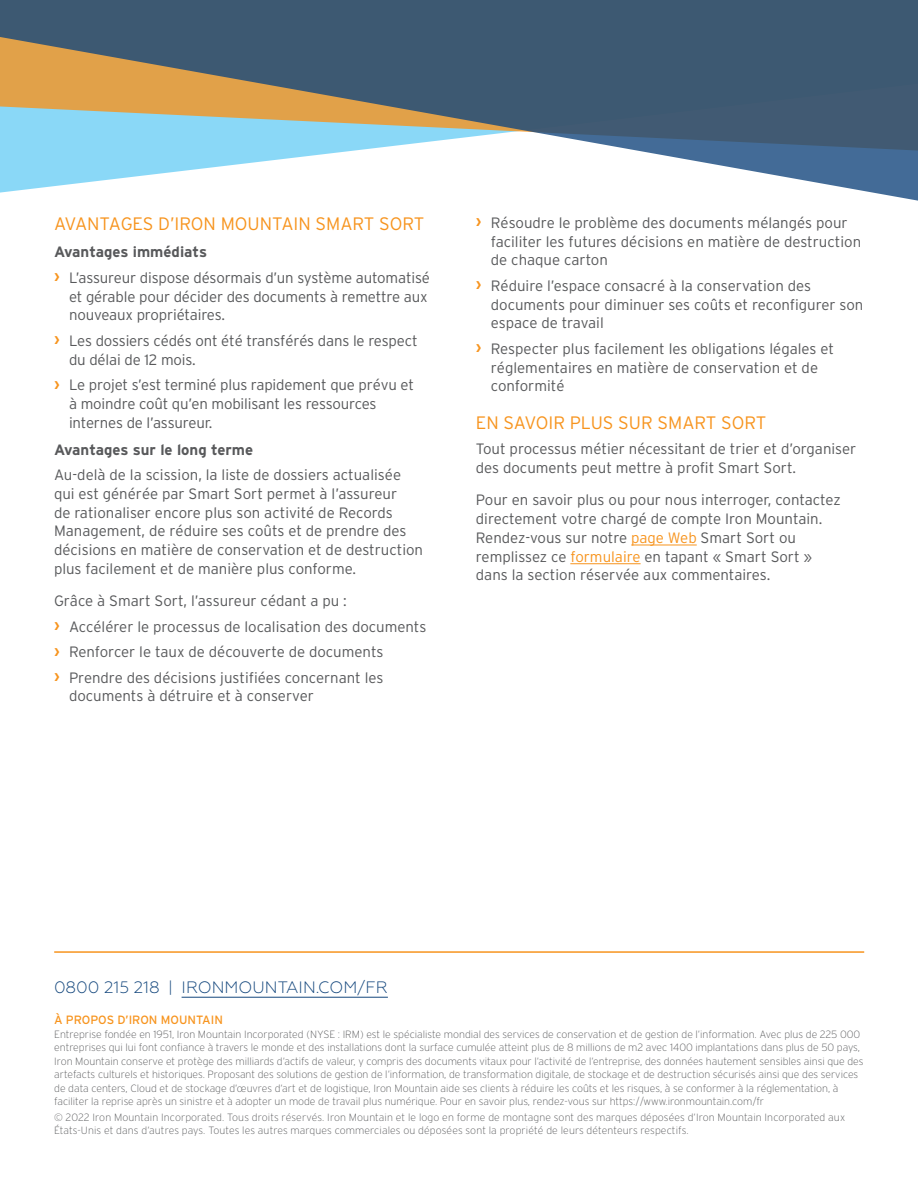
<style>
.page{position:relative;width:918px;height:1188px;background:#fff}
.page>*{position:absolute;margin:0;border:0;box-sizing:border-box;transform-origin:0 0}
.t1{font:300 18px "Interstate";color:#f7941e}
.t2{font:300 16.5px "Geometria";color:#14477d}
.t3{font:300 15px/18.8px "Interstate";color:#58595b}
.t4{font:700 15px "Interstate";color:#58595b}
.t5{font:12px "Interstate";color:#f7941e}
.t6{font:200 10.5px/13.5px "Interstate";color:#58595b}
.s1{font-weight:700}
.s2{font-weight:700;color:#f7941e}
.s3{color:#f7941e}
</style>
<div class="page">
<hr style="left:631px;top:545px;width:66px;height:1px;background:#f7941e">
<hr style="left:570px;top:563px;width:71px;height:1px;background:#f7941e">
<svg style="left:0;top:0;width:918px;height:201px;fill:#415a72"></svg>
<hr style="left:54px;top:951px;width:810px;height:2px;background:#f7941e">
<hr style="left:182px;top:997px;width:206px;height:1px;background:#14477d">
<p class="t1" style="left:54px;top:214px;width:372px">AVANTAGES D’IRON MOUNTAIN SMART SORT</p>
<p class="t3" style="left:54px;top:239px;width:378px;line-height:25.5px"><span class="s1">Avantages immédiats<br></span><span class="s2">›</span> L’assureur dispose désormais d’un système automatisé</p>
<p class="t3" style="left:69px;top:287px;width:360px">et gérable pour décider des documents à remettre aux nouveaux propriétaires.</p>
<p class="t3" style="left:69px;top:331px;width:350px;text-indent:-15px"><span class="s2">›</span> Les dossiers cédés ont été transférés dans le respect du délai de 12 mois.</p>
<p class="t3" style="left:69px;top:375px;width:346px;text-indent:-15px"><span class="s2">›</span> Le projet s’est terminé plus rapidement que prévu et à moindre coût qu’en mobilisant les ressources internes de l’assureur.</p>
<p class="t4" style="left:54px;top:441px;width:201px">Avantages sur le long terme</p>
<p class="t3" style="left:54px;top:465px;width:371px">Au-delà de la scission, la liste de dossiers actualisée qui est générée par Smart Sort permet à l’assureur<br>de rationaliser encore plus son activité de Records Management, de réduire ses coûts et de prendre des décisions en matière de conservation et de destruction plus facilement et de manière plus conforme.</p>
<p class="t3" style="left:54px;top:588px;width:374px;line-height:25.5px">Grâce à Smart Sort, l’assureur cédant a pu :<br><span class="s2">›</span> Accélérer le processus de localisation des documents <span class="s2">›</span> Renforcer le taux de découverte de documents<br><span class="s2">›</span> Prendre des décisions justifiées concernant les</p>
<p class="t3" style="left:69px;top:687px;width:246px">documents à détruire et à conserver</p>
<p class="t3" style="left:491px;top:213px;width:372px;text-indent:-15px"><span class="s2">›</span> Résoudre le problème des documents mélangés pour faciliter les futures décisions en matière de destruction de chaque carton</p>
<p class="t3" style="left:491px;top:276px;width:374px;text-indent:-15px"><span class="s2">›</span> Réduire l’espace consacré à la conservation des documents pour diminuer ses coûts et reconfigurer son espace de travail</p>
<p class="t3" style="left:491px;top:339px;width:345px;text-indent:-15px"><span class="s2">›</span> Respecter plus facilement les obligations légales et réglementaires en matière de conservation et de conformité</p>
<p class="t1" style="left:476px;top:413px;width:292px">EN SAVOIR PLUS SUR SMART SORT</p>
<p class="t3" style="left:476px;top:440px;width:382px">Tout processus métier nécessitant de trier et d’organiser des documents peut mettre à profit Smart Sort.</p>
<p class="t3" style="left:476px;top:491px;width:366px">Pour en savoir plus ou pour nous interroger, contactez directement votre chargé de compte Iron Mountain.<br>Rendez-vous sur notre <span class="s3">page Web</span> Smart Sort ou remplissez ce <span class="s3">formulaire</span> en tapant « Smart Sort » dans la section réservée aux commentaires.</p>
<p class="t2" style="left:54px;top:977px;width:335px">0800 215 218 | IRONMOUNTAIN.COM/FR</p>
<p class="t5" style="left:54px;top:1013px;width:170px">À PROPOS D’IRON MOUNTAIN</p>
<p class="t6" style="left:54px;top:1027px;width:811px">Entreprise fondée en 1951, Iron Mountain Incorporated (NYSE : IRM) est le spécialiste mondial des services de conservation et de gestion de l’information. Avec plus de 225 000 entreprises qui lui font confiance à travers le monde et des installations dont la surface cumulée atteint plus de 8 millions de m2 avec 1400 implantations dans plus de 50 pays, Iron Mountain conserve et protège des milliards d’actifs de valeur, y compris des documents vitaux pour l’activité de l’entreprise, des données hautement sensibles ainsi que des artefacts culturels et historiques. Proposant des solutions de gestion de l’information, de transformation digitale, de stockage et de destruction sécurisés ainsi que des services de data centers, Cloud et de stockage d’œuvres d’art et de logistique, Iron Mountain aide ses clients à réduire les coûts et les risques, à se conformer à la réglementation, à faciliter la reprise après un sinistre et à adopter un mode de travail plus numérique. Pour en savoir plus, rendez-vous sur https://www.ironmountain.com/fr</p>
<p class="t6" style="left:54px;top:1110px;width:793px">© 2022 Iron Mountain Incorporated. Tous droits réservés. Iron Mountain et le logo en forme de montagne sont des marques déposées d’Iron Mountain Incorporated aux<br>États-Unis et dans d’autres pays. Toutes les autres marques commerciales ou déposées sont la propriété de leurs détenteurs respectifs.</p>
</div>
